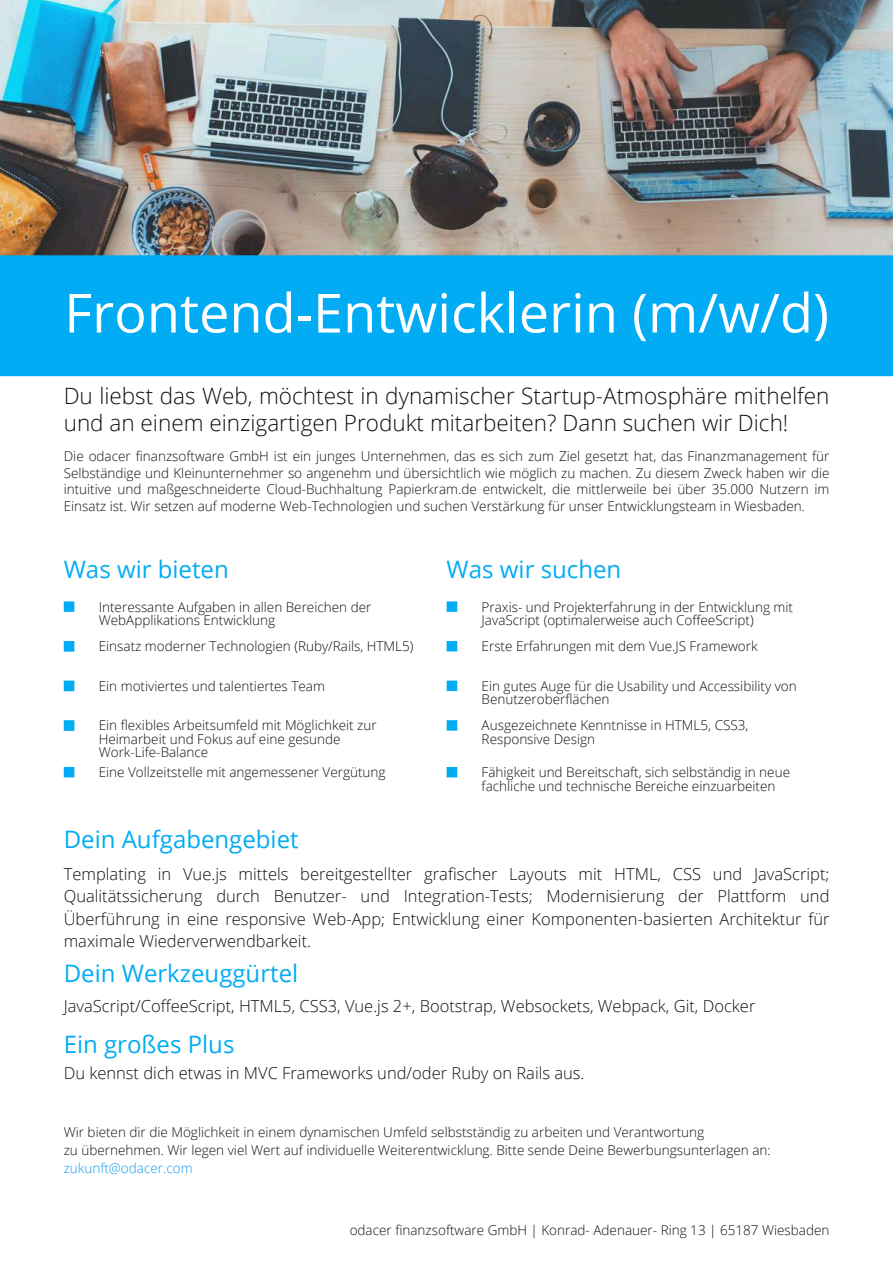
<style>
.page{position:relative;width:893px;height:1263px;background:#fff}
.page>*{position:absolute;margin:0;border:0;box-sizing:border-box;transform-origin:0 0}
.t1{font:54px "Open Sans";color:#fff}
.t2{font:24px "Open Sans";color:#02acf4}
.t3{font:300 22.5px/27px "Open Sans";color:#111010}
.t4{font:300 16.5px/22.5px "Open Sans";color:#111010;text-align:justify}
.t5{font:300 13.5px/13.5px "Open Sans";color:#111010}
.t6{font:300 13.5px "Open Sans";color:#149af0}
</style>
<div class="page">
<img style="left:0;top:0;width:892px;height:255px">
<div style="left:0;top:255px;width:892px;height:128px;background:#02acf4"></div>
<div style="left:0;top:376px;width:892px;height:366px;background:#fff"></div>
<div style="left:64px;top:601px;width:10px;height:11px;background:#02acf4"></div>
<div style="left:64px;top:720px;width:10px;height:11px;background:#02acf4"></div>
<div style="left:64px;top:681px;width:10px;height:10px;background:#02acf4"></div>
<div style="left:64px;top:641px;width:10px;height:11px;background:#02acf4"></div>
<div style="left:64px;top:767px;width:10px;height:10px;background:#02acf4"></div>
<div style="left:446px;top:601px;width:11px;height:11px;background:#02acf4"></div>
<div style="left:446px;top:641px;width:11px;height:10px;background:#02acf4"></div>
<div style="left:446px;top:681px;width:11px;height:10px;background:#02acf4"></div>
<div style="left:446px;top:720px;width:11px;height:11px;background:#02acf4"></div>
<div style="left:446px;top:767px;width:11px;height:10px;background:#02acf4"></div>
<h1 class="t1" style="left:64px;top:275px;width:766px">Frontend-Entwicklerin (m/w/d)</h1>
<h3 class="t3" style="left:64px;top:382px;width:767px">Du liebst das Web, möchtest in dynamischer Startup-Atmosphäre mithelfen und an einem einzigartigen Produkt mitarbeiten? Dann suchen wir Dich!</h3>
<p class="t5" style="left:64px;top:448px;width:767px;line-height:16.5px;text-align:justify">Die odacer finanzsoftware GmbH ist ein junges Unternehmen, das es sich zum Ziel gesetzt hat, das Finanzmanagement für Selbständige und Kleinunternehmer so angenehm und übersichtlich wie möglich zu machen. Zu diesem Zweck haben wir die intuitive und maßgeschneiderte Cloud-Buchhaltung Papierkram.de entwickelt, die mittlerweile bei über 35.000 Nutzern im Einsatz ist. Wir setzen auf moderne Web-Technologien und suchen Verstärkung für unser Entwicklungsteam in Wiesbaden.</p>
<h2 class="t2" style="left:64px;top:552px;width:166px">Was wir bieten</h2>
<p class="t5" style="left:99px;top:600px;width:274px">Interessante Aufgaben in allen Bereichen der<br>WebApplikations Entwicklung</p>
<p class="t5" style="left:99px;top:639px;width:316px">Einsatz moderner Technologien (Ruby/Rails, HTML5)</p>
<p class="t5" style="left:99px;top:679px;width:228px">Ein motiviertes und talentiertes Team</p>
<p class="t5" style="left:99px;top:718px;width:279px">Ein flexibles Arbeitsumfeld mit Möglichkeit zur<br>Heimarbeit und Fokus auf eine gesunde<br>Work-Life-Balance</p>
<p class="t5" style="left:99px;top:765px;width:288px">Eine Vollzeitstelle mit angemessener Vergütung</p>
<h2 class="t2" style="left:64px;top:822px;width:236px">Dein Aufgabengebiet</h2>
<h2 class="t2" style="left:446px;top:552px;width:176px">Was wir suchen</h2>
<p class="t5" style="left:481px;top:600px;width:313px">Praxis- und Projekterfahrung in der Entwicklung mit<br>JavaScript (optimalerweise auch CoffeeScript)</p>
<p class="t5" style="left:481px;top:639px;width:277px">Erste Erfahrungen mit dem Vue.JS Framework</p>
<p class="t5" style="left:481px;top:679px;width:317px">Ein gutes Auge für die Usability und Accessibility von<br>Benutzeroberflächen</p>
<p class="t5" style="left:481px;top:718px;width:268px">Ausgezeichnete Kenntnisse in HTML5, CSS3,<br>Responsive Design</p>
<p class="t5" style="left:481px;top:765px;width:310px">Fähigkeit und Bereitschaft, sich selbständig in neue fachliche und technische Bereiche einzuarbeiten</p>
<p class="t4" style="left:64px;top:862px;width:767px">Templating in Vue.js mittels bereitgestellter grafischer Layouts mit HTML, CSS und JavaScript; Qualitätssicherung durch Benutzer- und Integration-Tests; Modernisierung der Plattform und Überführung in eine responsive Web-App; Entwicklung einer Komponenten-basierten Architektur für maximale Wiederverwendbarkeit.</p>
<h2 class="t2" style="left:64px;top:956px;width:236px">Dein Werkzeuggürtel</h2>
<p class="t4" style="left:64px;top:994px;width:693px">JavaScript/CoffeeScript, HTML5, CSS3, Vue.js 2+, Bootstrap, Websockets, Webpack, Git, Docker</p>
<h2 class="t2" style="left:64px;top:1028px;width:172px">Ein großes Plus</h2>
<p class="t4" style="left:64px;top:1061px;width:522px">Du kennst dich etwas in MVC Frameworks und/oder Ruby on Rails aus.</p>
<p class="t5" style="left:64px;top:1123px;width:708px;line-height:18px">Wir bieten dir die Möglichkeit in einem dynamischen Umfeld selbstständig zu arbeiten und Verantwortung<br>zu übernehmen. Wir legen viel Wert auf individuelle Weiterentwicklung. Bitte sende Deine Bewerbungsunterlagen an:</p>
<p class="t6" style="left:64px;top:1159px;width:130px">zukunft@odacer.com</p>
<p class="t5" style="left:349px;top:1223px;width:481px">odacer finanzsoftware GmbH | Konrad- Adenauer- Ring 13 | 65187 Wiesbaden</p>
</div>
